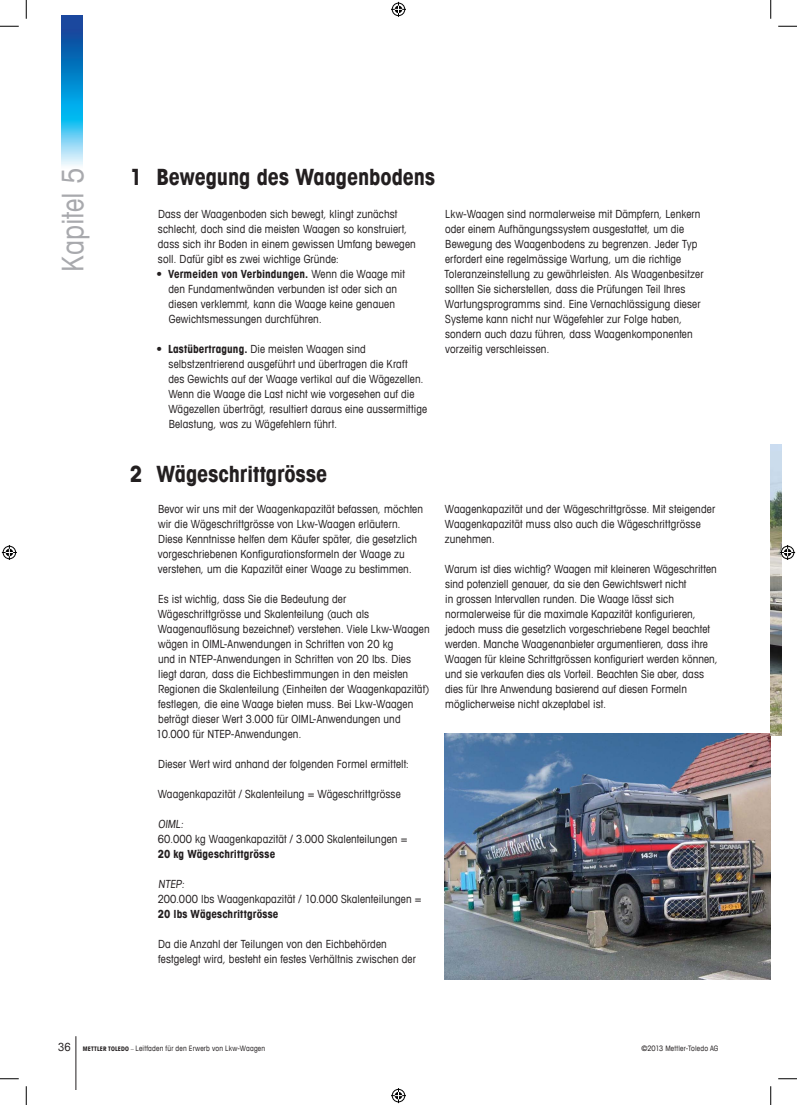
<style>
.page{position:relative;width:797px;height:1105px;background:#fff}
.page>*{position:absolute;margin:0;border:0;box-sizing:border-box;transform-origin:0 0}
.t1{font:condensed 30px "Avant Garde Com";color:#a8a9ad}
.t2{font:700 condensed 22.5px "Avant Garde Com";letter-spacing:-.005em;color:#231f20}
.t3{font:condensed 11.25px/15px "Avant Garde Com";letter-spacing:.01em;color:#231f20}
.t4{font:700 condensed 11.25px "Avant Garde Com";letter-spacing:.015em;color:#231f20}
.t5{font:condensed 7.5px "Avant Garde Com";letter-spacing:.025em;color:#231f20}
.s1{font-weight:700}
.s2{font-size:11.25px}
.s3{font-weight:700;font-size:6.25px}
.s4{font-size:6.25px}
</style>
<div class="page">
<hr style="left:76px;top:1036px;width:1px;height:53px;background:#231f20">
<img style="left:62px;top:16px;width:21px;height:150px">
<img style="left:444px;top:733px;width:326px;height:246px">
<img style="left:770px;top:445px;width:11px;height:291px">
<svg style="left:0;top:25px;width:19px;height:2px"></svg>
<svg style="left:778px;top:25px;width:19px;height:2px"></svg>
<svg style="left:0;top:1078px;width:19px;height:1px"></svg>
<svg style="left:778px;top:1078px;width:19px;height:1px"></svg>
<svg style="left:25px;top:0;width:2px;height:19px"></svg>
<svg style="left:25px;top:1086px;width:2px;height:19px"></svg>
<svg style="left:770px;top:0;width:1px;height:19px"></svg>
<svg style="left:770px;top:1086px;width:1px;height:19px"></svg>
<svg style="left:391px;top:2px;width:15px;height:15px"></svg>
<svg style="left:391px;top:1088px;width:15px;height:15px"></svg>
<svg style="left:2px;top:545px;width:15px;height:15px"></svg>
<svg style="left:780px;top:545px;width:15px;height:15px"></svg>
<h1 class="t1" style="left:54px;top:272px;width:106px;rotate:-90deg">Kapitel 5</h1>
<h2 class="t2" style="left:130px;top:162px;width:307px">1 Bewegung des Waagenbodens</h2>
<p class="t3" style="left:158px;top:206px;width:259px">Dass der Waagenboden sich bewegt, klingt zunächst schlecht, doch sind die meisten Waagen so konstruiert, dass sich ihr Boden in einem gewissen Umfang bewegen soll. Dafür gibt es zwei wichtige Gründe:</p>
<p class="t3" style="left:168px;top:266px;width:238px;text-indent:-12px">• <span class="s1">Vermeiden von Verbindungen.</span> Wenn die Waage mit den Fundamentwänden verbunden ist oder sich an diesen verklemmt, kann die Waage keine genauen Gewichtsmessungen durchführen.</p>
<p class="t3" style="left:168px;top:341px;width:260px;text-indent:-12px">• <span class="s1">Lastübertragung.</span> Die meisten Waagen sind selbstzentrierend ausgeführt und übertragen die Kraft<br>des Gewichts auf der Waage vertikal auf die Wägezellen.<br>Wenn die Waage die Last nicht wie vorgesehen auf die Wägezellen überträgt, resultiert daraus eine aussermittige Belastung, was zu Wägefehlern führt.</p>
<p class="t3" style="left:444px;top:206px;width:260px">Lkw-Waagen sind normalerweise mit Dämpfern, Lenkern oder einem Aufhängungssystem ausgestattet, um die Bewegung des Waagenbodens zu begrenzen. Jeder Typ erfordert eine regelmässige Wartung, um die richtige Toleranzeinstellung zu gewährleisten. Als Waagenbesitzer sollten Sie sicherstellen, dass die Prüfungen Teil Ihres Wartungsprogramms sind. Eine Vernachlässigung dieser Systeme kann nicht nur Wägefehler zur Folge haben, sondern auch dazu führen, dass Waagenkomponenten vorzeitig verschleissen.</p>
<h2 class="t2" style="left:130px;top:460px;width:199px">2 Wägeschrittgrösse</h2>
<p class="t3" style="left:158px;top:501px;width:267px">Bevor wir uns mit der Waagenkapazität befassen, möchten wir die Wägeschrittgrösse von Lkw-Waagen erläutern.<br>Diese Kenntnisse helfen dem Käufer später, die gesetzlich vorgeschriebenen Konfigurationsformeln der Waage zu verstehen, um die Kapazität einer Waage zu bestimmen.</p>
<p class="t3" style="left:156px;top:591px;width:275px">Es ist wichtig, dass Sie die Bedeutung der Wägeschrittgrösse und Skalenteilung (auch als Waagenauflösung bezeichnet) verstehen. Viele Lkw-Waagen wägen in OIML-Anwendungen in Schritten von 20 kg<br>und in NTEP-Anwendungen in Schritten von 20 lbs. Dies liegt daran, dass die Eichbestimmungen in den meisten Regionen die Skalenteilung (Einheiten der Waagenkapazität) festlegen, die eine Waage bieten muss. Bei Lkw-Waagen beträgt dieser Wert 3.000 für OIML-Anwendungen und 10.000 für NTEP-Anwendungen.</p>
<p class="t3" style="left:158px;top:756px;width:252px">Dieser Wert wird anhand der folgenden Formel ermittelt:</p>
<p class="t3" style="left:158px;top:786px;width:244px">Waagenkapazität / Skalenteilung = Wägeschrittgrösse</p>
<p class="t3" style="left:158px;top:816px;width:251px">OIML:<br>60.000 kg Waagenkapazität / 3.000 Skalenteilungen =</p>
<p class="t4" style="left:158px;top:847px;width:119px">20 kg Wägeschrittgrösse</p>
<p class="t3" style="left:158px;top:876px;width:265px">NTEP:<br>200.000 lbs Waagenkapazität / 10.000 Skalenteilungen =</p>
<p class="t4" style="left:158px;top:907px;width:122px">20 lbs Wägeschrittgrösse</p>
<p class="t3" style="left:158px;top:936px;width:259px">Da die Anzahl der Teilungen von den Eichbehörden festgelegt wird, besteht ein festes Verhältnis zwischen der</p>
<p class="t3" style="left:445px;top:501px;width:272px">Waagenkapazität und der Wägeschrittgrösse. Mit steigender<br>Waagenkapazität muss also auch die Wägeschrittgrösse zunehmen.</p>
<p class="t3" style="left:445px;top:561px;width:274px">Warum ist dies wichtig? Waagen mit kleineren Wägeschritten sind potenziell genauer, da sie den Gewichtswert nicht<br>in grossen Intervallen runden. Die Waage lässt sich normalerweise für die maximale Kapazität konfigurieren, jedoch muss die gesetzlich vorgeschriebene Regel beachtet werden. Manche Waagenanbieter argumentieren, dass ihre Waagen für kleine Schrittgrössen konfiguriert werden können, und sie verkaufen dies als Vorteil. Beachten Sie aber, dass dies für Ihre Anwendung basierend auf diesen Formeln möglicherweise nicht akzeptabel ist.</p>
<p class="t5" style="left:58px;top:1044px;width:208px"><span class="s2">36</span> <span class="s3">METTLER TOLEDO</span> <span class="s4">–</span> Leitfaden für den Erwerb von Lkw-Waagen</p>
<p class="t5" style="left:641px;top:1044px;width:79px">©2013 Mettler-Toledo AG</p>
</div>
